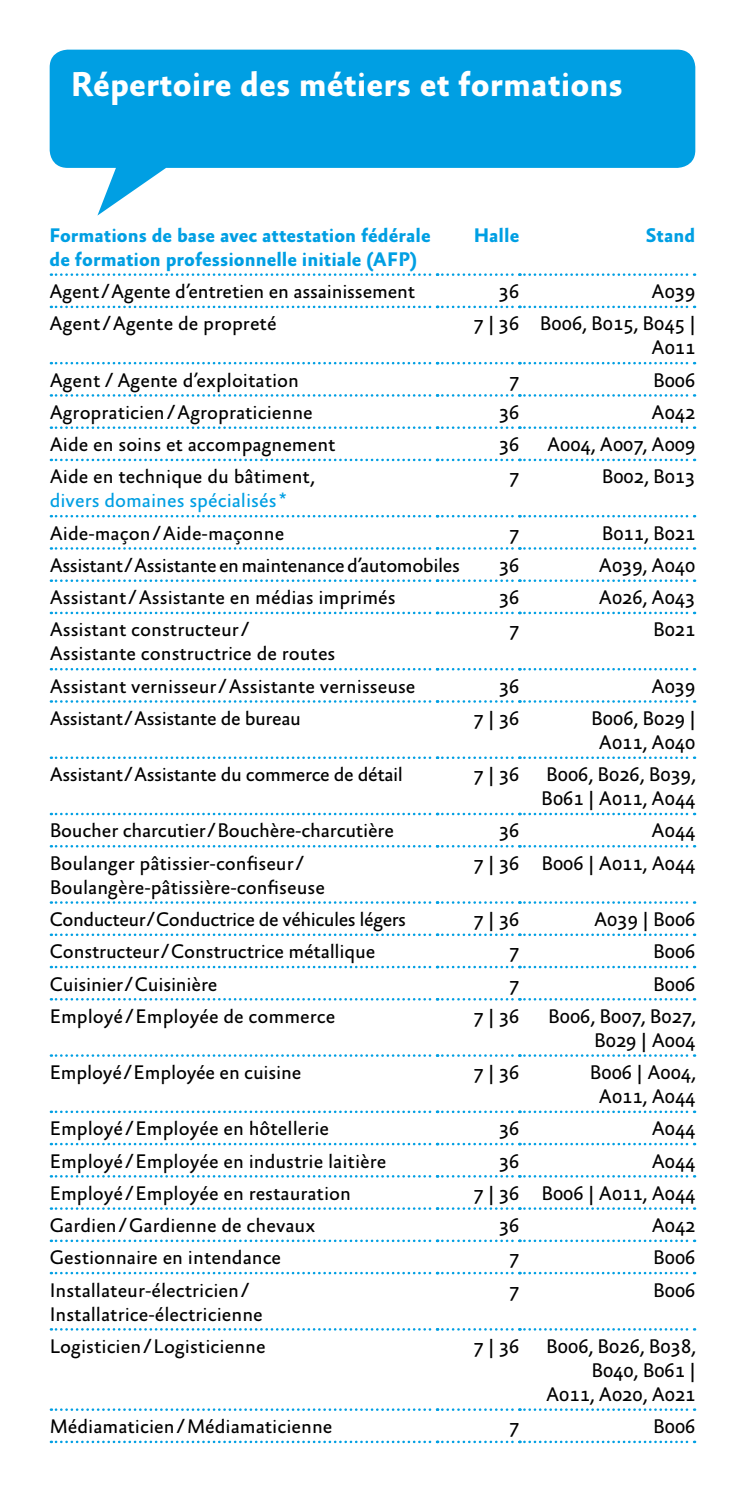
<style>
.page{position:relative;width:745px;height:1489px;background:#fff}
.page>*{position:absolute;margin:0;border:0;box-sizing:border-box;transform-origin:0 0}
.t1{font:700 35px "Absara Sans OT";color:#fff}
.t2{font:20px/24px "Absara Sans OT";color:#000}
.t3{font:20px "Absara Sans OT";letter-spacing:-.02em;color:#000}
.t4{font:700 20px/24px "Absara Sans OT";color:#009fe3}
.t5{font:20px "Absara Sans OT";letter-spacing:-.025em;color:#000}
.t6{font:20px "Absara Sans OT";color:#009fe3}
</style>
<div class="page">
<svg style="left:50px;top:50px;width:644px;height:165px;fill:#009fe3"></svg>
<svg style="left:51px;top:273px;width:643px;height:3px"></svg>
<svg style="left:51px;top:305px;width:643px;height:3px"></svg>
<svg style="left:51px;top:362px;width:643px;height:2px"></svg>
<svg style="left:51px;top:394px;width:643px;height:2px"></svg>
<svg style="left:51px;top:426px;width:643px;height:3px"></svg>
<svg style="left:51px;top:458px;width:643px;height:3px"></svg>
<svg style="left:51px;top:515px;width:643px;height:2px"></svg>
<svg style="left:51px;top:547px;width:643px;height:2px"></svg>
<svg style="left:51px;top:579px;width:643px;height:3px"></svg>
<svg style="left:51px;top:611px;width:643px;height:3px"></svg>
<svg style="left:51px;top:668px;width:643px;height:2px"></svg>
<svg style="left:51px;top:700px;width:643px;height:2px"></svg>
<svg style="left:51px;top:756px;width:643px;height:3px"></svg>
<svg style="left:51px;top:812px;width:643px;height:3px"></svg>
<svg style="left:51px;top:845px;width:643px;height:2px"></svg>
<svg style="left:51px;top:901px;width:643px;height:2px"></svg>
<svg style="left:51px;top:933px;width:643px;height:3px"></svg>
<svg style="left:51px;top:965px;width:643px;height:3px"></svg>
<svg style="left:51px;top:998px;width:643px;height:2px"></svg>
<svg style="left:51px;top:1054px;width:643px;height:2px"></svg>
<svg style="left:51px;top:1110px;width:643px;height:2px"></svg>
<svg style="left:51px;top:1142px;width:643px;height:3px"></svg>
<svg style="left:51px;top:1175px;width:643px;height:2px"></svg>
<svg style="left:51px;top:1207px;width:643px;height:2px"></svg>
<svg style="left:51px;top:1239px;width:643px;height:2px"></svg>
<svg style="left:51px;top:1271px;width:643px;height:3px"></svg>
<svg style="left:51px;top:1328px;width:643px;height:2px"></svg>
<svg style="left:51px;top:1408px;width:643px;height:2px"></svg>
<svg style="left:51px;top:1440px;width:643px;height:2px"></svg>
<h1 class="t1" style="left:71px;top:65px;width:553px">Répertoire des métiers et formations</h1>
<p class="t4" style="left:50px;top:224px;width:382px">Formations de base avec attestation fédérale de formation professionnelle initiale (AFP)</p>
<p class="t4" style="left:473px;top:224px;width:47px">Halle</p>
<p class="t4" style="left:645px;top:224px;width:51px">Stand</p>
<p class="t2" style="left:50px;top:280px;width:367px">Agent/Agente d’entretien en assainissement</p>
<p class="t2" style="left:498px;top:280px;width:22px">36</p>
<p class="t2" style="left:651px;top:280px;width:45px">A039</p>
<p class="t2" style="left:50px;top:313px;width:228px">Agent/Agente de propreté</p>
<p class="t2" style="left:473px;top:313px;width:223px;text-align:right">7 | 36 B006, B015, B045 |<br>A011</p>
<p class="t2" style="left:50px;top:369px;width:251px">Agent / Agente d’exploitation</p>
<p class="t2" style="left:509px;top:369px;width:12px">7</p>
<p class="t2" style="left:652px;top:369px;width:44px">B006</p>
<p class="t2" style="left:50px;top:401px;width:264px">Agropraticien/Agropraticienne</p>
<p class="t2" style="left:498px;top:401px;width:22px">36</p>
<p class="t2" style="left:651px;top:401px;width:45px">A042</p>
<p class="t2" style="left:50px;top:433px;width:287px">Aide en soins et accompagnement</p>
<p class="t2" style="left:498px;top:433px;width:22px">36</p>
<p class="t2" style="left:546px;top:433px;width:150px">A004, A007, A009</p>
<p class="t2" style="left:50px;top:466px;width:266px">Aide en technique du bâtiment,</p>
<p class="t6" style="left:50px;top:490px;width:238px">divers domaines spécialisés*</p>
<p class="t2" style="left:509px;top:466px;width:12px">7</p>
<p class="t2" style="left:601px;top:466px;width:95px">B002, B013</p>
<p class="t2" style="left:50px;top:522px;width:236px">Aide-maçon/Aide-maçonne</p>
<p class="t2" style="left:509px;top:522px;width:12px">7</p>
<p class="t2" style="left:601px;top:522px;width:95px">B011, B021</p>
<p class="t3" style="left:50px;top:554px;width:411px">Assistant/Assistante en maintenance d’automobiles</p>
<p class="t2" style="left:498px;top:554px;width:22px">36</p>
<p class="t2" style="left:598px;top:554px;width:98px">A039, A040</p>
<p class="t2" style="left:50px;top:586px;width:347px">Assistant/Assistante en médias imprimés</p>
<p class="t2" style="left:498px;top:586px;width:22px">36</p>
<p class="t2" style="left:598px;top:586px;width:98px">A026, A043</p>
<p class="t2" style="left:50px;top:619px;width:287px">Assistant constructeur/<br>Assistante constructrice de routes</p>
<p class="t2" style="left:509px;top:619px;width:12px">7</p>
<p class="t2" style="left:652px;top:619px;width:44px">B021</p>
<p class="t2" style="left:50px;top:675px;width:367px">Assistant vernisseur/Assistante vernisseuse</p>
<p class="t2" style="left:498px;top:675px;width:22px">36</p>
<p class="t2" style="left:651px;top:675px;width:45px">A039</p>
<p class="t3" style="left:50px;top:707px;width:252px">Assistant/Assistante de bureau</p>
<p class="t2" style="left:473px;top:707px;width:47px">7 | 36</p>
<p class="t2" style="left:591px;top:707px;width:105px;text-align:center">B006, B029 |<br>A011, A040</p>
<p class="t3" style="left:50px;top:763px;width:355px">Assistant/Assistante du commerce de détail</p>
<p class="t2" style="left:473px;top:763px;width:47px">7 | 36</p>
<p class="t2" style="left:541px;top:763px;width:155px">B006, B026, B039,<br>B061 | A011, A044</p>
<p class="t2" style="left:50px;top:819px;width:345px">Boucher charcutier/Bouchère-charcutière</p>
<p class="t2" style="left:498px;top:819px;width:22px">36</p>
<p class="t2" style="left:651px;top:819px;width:45px">A044</p>
<p class="t2" style="left:50px;top:852px;width:276px">Boulanger pâtissier-confiseur/<br>Boulangère-pâtissière-confiseuse</p>
<p class="t2" style="left:473px;top:852px;width:223px">7 | 36 B006 | A011, A044</p>
<p class="t5" style="left:50px;top:908px;width:358px">Conducteur/Conductrice de véhicules légers</p>
<p class="t2" style="left:473px;top:908px;width:47px">7 | 36</p>
<p class="t2" style="left:593px;top:908px;width:103px">A039 | B006</p>
<p class="t2" style="left:50px;top:940px;width:327px">Constructeur/Constructrice métallique</p>
<p class="t2" style="left:509px;top:940px;width:12px">7</p>
<p class="t2" style="left:652px;top:940px;width:44px">B006</p>
<p class="t2" style="left:50px;top:972px;width:169px">Cuisinier/Cuisinière</p>
<p class="t2" style="left:509px;top:972px;width:12px">7</p>
<p class="t2" style="left:652px;top:972px;width:44px">B006</p>
<p class="t2" style="left:50px;top:1005px;width:287px">Employé /Employée de commerce</p>
<p class="t2" style="left:473px;top:1005px;width:47px">7 | 36</p>
<p class="t2" style="left:548px;top:1005px;width:148px;text-align:right">B006, B007, B027,<br>B029 | A004</p>
<p class="t2" style="left:50px;top:1061px;width:253px">Employé/Employée en cuisine</p>
<p class="t2" style="left:473px;top:1061px;width:47px">7 | 36</p>
<p class="t2" style="left:589px;top:1061px;width:107px;text-align:center">B006 | A004,<br>A011, A044</p>
<p class="t2" style="left:50px;top:1117px;width:281px">Employé /Employée en hôtellerie</p>
<p class="t2" style="left:498px;top:1117px;width:22px">36</p>
<p class="t2" style="left:651px;top:1117px;width:45px">A044</p>
<p class="t2" style="left:50px;top:1149px;width:338px">Employé /Employée en industrie laitière</p>
<p class="t2" style="left:498px;top:1149px;width:22px">36</p>
<p class="t2" style="left:651px;top:1149px;width:45px">A044</p>
<p class="t2" style="left:50px;top:1182px;width:302px">Employé /Employée en restauration</p>
<p class="t2" style="left:473px;top:1182px;width:223px">7 | 36 B006 | A011, A044</p>
<p class="t2" style="left:50px;top:1214px;width:267px">Gardien/Gardienne de chevaux</p>
<p class="t2" style="left:498px;top:1214px;width:22px">36</p>
<p class="t2" style="left:651px;top:1214px;width:45px">A042</p>
<p class="t2" style="left:50px;top:1246px;width:233px">Gestionnaire en intendance</p>
<p class="t2" style="left:509px;top:1246px;width:12px">7</p>
<p class="t2" style="left:652px;top:1246px;width:44px">B006</p>
<p class="t2" style="left:50px;top:1278px;width:214px">Installateur-électricien/<br>Installatrice-électricienne</p>
<p class="t2" style="left:509px;top:1278px;width:12px">7</p>
<p class="t2" style="left:652px;top:1278px;width:44px">B006</p>
<p class="t2" style="left:50px;top:1335px;width:217px">Logisticien/Logisticienne</p>
<p class="t2" style="left:473px;top:1335px;width:47px">7 | 36</p>
<p class="t2" style="left:545px;top:1335px;width:151px;text-align:right">B006, B026, B038,<br>B040, B061 |<br>A011, A020, A021</p>
<p class="t2" style="left:50px;top:1415px;width:284px">Médiamaticien/Médiamaticienne</p>
<p class="t2" style="left:509px;top:1415px;width:12px">7</p>
<p class="t2" style="left:652px;top:1415px;width:44px">B006</p>
</div>
